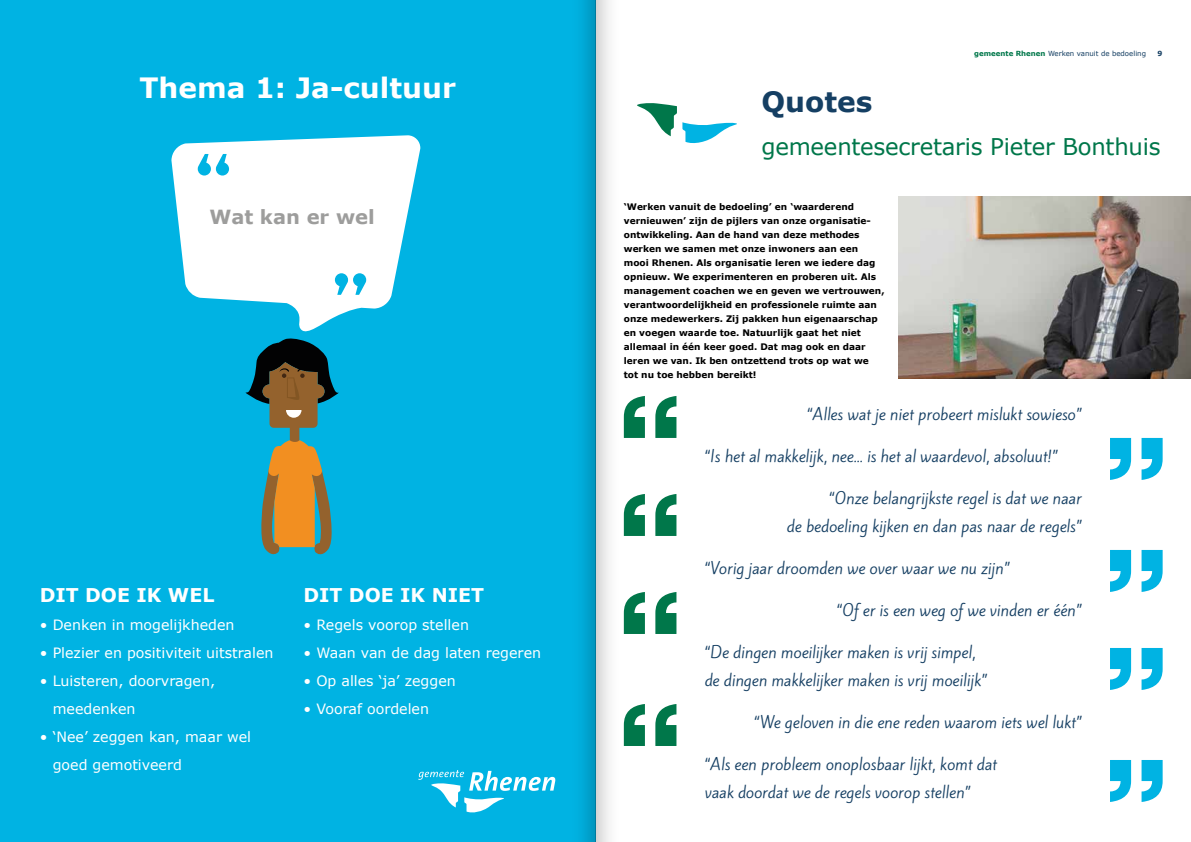
<style>
.page{position:relative;width:1191px;height:842px;background:#fff}
.page>*{position:absolute;margin:0;border:0;box-sizing:border-box;transform-origin:0 0}
.t1{font:700 28px "Verdana";color:#fff}
.t2{font:700 28px "Verdana";color:#153f63}
.t3{font:23px "Verdana";letter-spacing:-.01em;color:#00774a}
.t4{font:700 19.5px "Verdana";color:#9d9d9c}
.t5{font:700 19px "Verdana";color:#fff}
.t6{font:15px/28px "Kite One";color:#153f63}
.t7{font:14.2px/28px "Verdana";color:#fff}
.t8{font:700 9px/14px "Verdana";color:#000}
.t9{font:7px "Verdana";color:#153f63}
.t10{font:700 7px "Verdana";color:#153f63}
.s1{font-weight:700;color:#00774a}
</style>
<div class="page">
<div style="left:0;top:0;width:596px;height:842px;background:#000;opacity:.75"></div>
<div style="left:594px;top:0;width:597px;height:842px;background:#000;opacity:.75"></div>
<h1 class="t1" style="left:139px;top:70px;width:318px">Thema 1: Ja-cultuur</h1>
<h3 class="t4" style="left:209px;top:205px;width:167px">Wat kan er wel</h3>
<h3 class="t5" style="left:40px;top:583px;width:145px">DIT DOE IK WEL</h3>
<h3 class="t7" style="left:40px;top:611px;width:196px">• Denken in mogelijkheden</h3>
<h3 class="t7" style="left:40px;top:639px;width:235px">• Plezier en positiviteit uitstralen</h3>
<h3 class="t7" style="left:53px;top:667px;width:164px;text-indent:-13px">• Luisteren, doorvragen, meedenken</h3>
<h3 class="t7" style="left:53px;top:723px;width:200px;text-indent:-13px">• ‘Nee’ zeggen kan, maar wel goed gemotiveerd</h3>
<h3 class="t5" style="left:303px;top:583px;width:142px">DIT DOE IK NIET</h3>
<h3 class="t7" style="left:303px;top:611px;width:167px">• Regels voorop stellen</h3>
<h3 class="t7" style="left:303px;top:639px;width:239px">• Waan van de dag laten regeren</h3>
<h3 class="t7" style="left:303px;top:667px;width:154px">• Op alles ‘ja’ zeggen</h3>
<h3 class="t7" style="left:303px;top:695px;width:127px">• Vooraf oordelen</h3>
<p class="t9" style="left:974px;top:49px;width:173px"><span class="s1">gemeente Rhenen</span> Werken vanuit de bedoeling</p>
<p class="t10" style="left:1157px;top:49px;width:6px">9</p>
<h1 class="t2" style="left:761px;top:84px;width:112px">Quotes</h1>
<h2 class="t3" style="left:761px;top:132px;width:401px">gemeentesecretaris Pieter Bonthuis</h2>
<p class="t8" style="left:624px;top:200px;width:262px">‘Werken vanuit de bedoeling’ en ‘waarderend vernieuwen’ zijn de pijlers van onze organisatie&shy;ontwikkeling. Aan de hand van deze methodes werken we samen met onze inwoners aan een mooi Rhenen. Als organisatie leren we iedere dag opnieuw. We experimenteren en proberen uit. Als management coachen we en geven we vertrouwen, verantwoordelijkheid en professionele ruimte aan onze medewerkers. Zij pakken hun eigenaarschap en voegen waarde toe. Natuurlijk gaat het niet allemaal in één keer goed. Dat mag ook en daar leren we van. Ik ben ontzettend trots op wat we tot nu toe hebben bereikt!</p>
<h3 class="t6" style="left:807px;top:401px;width:276px">“Alles wat je niet probeert mislukt sowieso”</h3>
<h3 class="t6" style="left:704px;top:443px;width:355px">“Is het al makkelijk, nee... is het al waardevol, absoluut!”</h3>
<h3 class="t6" style="left:787px;top:485px;width:296px;text-align:right">“Onze belangrijkste regel is dat we naar<br>de bedoeling kijken en dan pas naar de regels”</h3>
<h3 class="t6" style="left:704px;top:555px;width:306px">“Vorig jaar droomden we over waar we nu zijn”</h3>
<h3 class="t6" style="left:837px;top:597px;width:246px">“Of er is een weg of we vinden er één”</h3>
<h3 class="t6" style="left:704px;top:639px;width:284px">“De dingen moeilijker maken is vrij simpel, de dingen makkelijker maken is vrij moeilijk”</h3>
<h3 class="t6" style="left:754px;top:709px;width:329px">“We geloven in die ene reden waarom iets wel lukt”</h3>
<h3 class="t6" style="left:704px;top:751px;width:294px">“Als een probleem onoplosbaar lijkt, komt dat vaak doordat we de regels voorop stellen”</h3>
</div>
